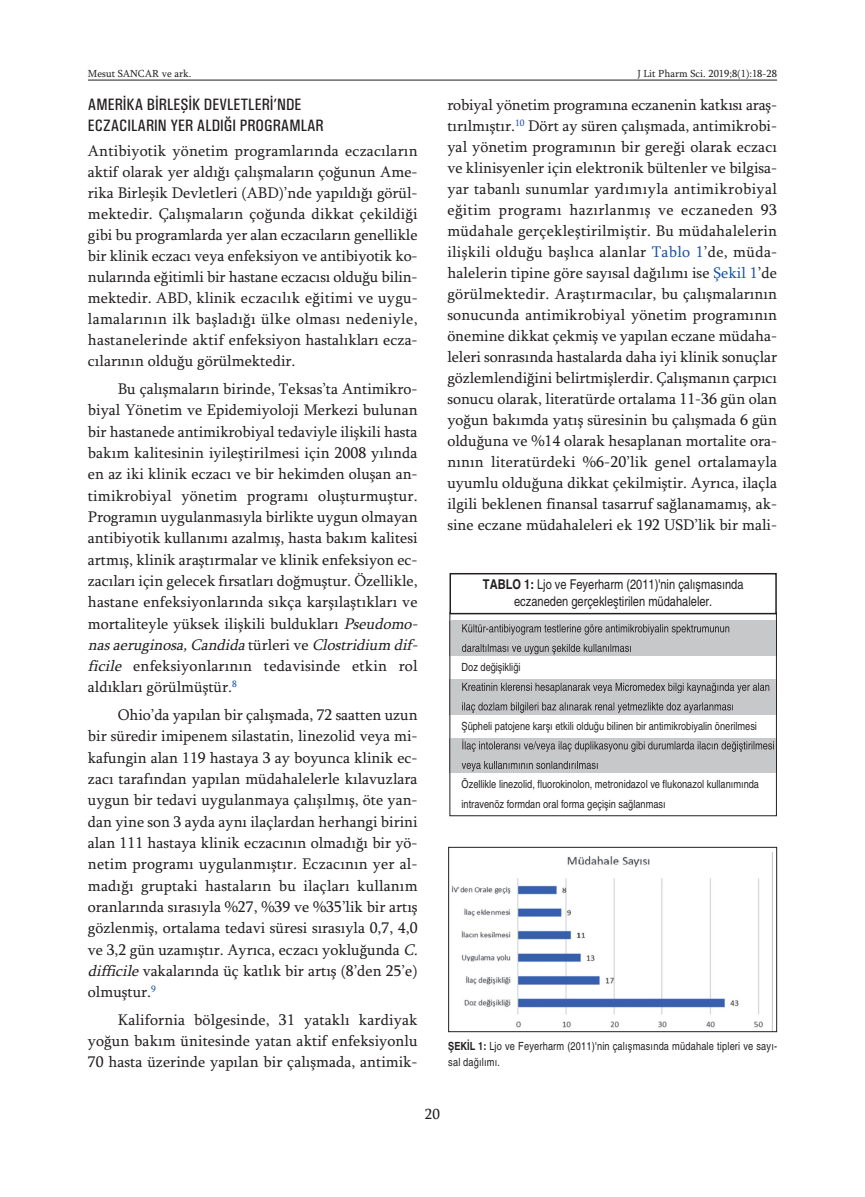
<style>
.page{position:relative;width:865px;height:1197px;background:#fff}
.page>*{position:absolute;margin:0;border:0;box-sizing:border-box;transform-origin:0 0}
.t1{font:500 condensed 16.5px/21px "Univers";color:#231f20}
.t2{font:15.75px/21px "Sylfaen";color:#231f20;text-align:justify}
.t3{font:15px "Sylfaen";color:#231f20}
.t4{font:condensed 13.5px/16.5px "Helvetica";color:#231f20;text-align:center}
.t5{font:condensed 11.25px/19.5px "Helvetica";color:#231f20}
.t6{font:10.5px "Sylfaen";color:#231f20}
.s1{font-style:italic}
.s2{color:#1c52a4}
.s3{font-weight:700}
</style>
<div class="page">
<hr style="left:88px;top:80px;width:689px;height:1px;background:#231f20">
<div style="left:449px;top:573px;width:327px;height:41px;border:2px solid #231f20"></div>
<svg style="left:451px;top:620px;width:325px;height:36px;background:#babbbd"></svg>
<hr style="left:449px;top:620px;width:1px;height:36px;background:#231f20">
<hr style="left:450px;top:620px;width:1px;height:36px;background:#231f20">
<hr style="left:776px;top:620px;width:1px;height:36px;background:#231f20">
<svg style="left:462px;top:624px;width:63px;height:10px"></svg>
<svg style="left:462px;top:643px;width:44px;height:9px"></svg>
<svg style="left:451px;top:679px;width:325px;height:36px;background:#b5b5b7"></svg>
<hr style="left:449px;top:679px;width:1px;height:36px;background:#231f20">
<hr style="left:450px;top:679px;width:1px;height:36px;background:#231f20">
<hr style="left:776px;top:679px;width:1px;height:36px;background:#231f20">
<svg style="left:462px;top:682px;width:63px;height:9px"></svg>
<svg style="left:462px;top:702px;width:55px;height:10px"></svg>
<svg style="left:451px;top:738px;width:325px;height:34px;background:#b9b9bb"></svg>
<hr style="left:449px;top:738px;width:1px;height:34px;background:#231f20">
<hr style="left:450px;top:738px;width:1px;height:34px;background:#231f20">
<hr style="left:776px;top:738px;width:1px;height:34px;background:#231f20">
<svg style="left:462px;top:739px;width:51px;height:12px"></svg>
<svg style="left:461px;top:760px;width:66px;height:11px"></svg>
<img style="left:451px;top:856px;width:321px;height:172px">
<div style="left:448px;top:846px;width:329px;height:185px;border:1px solid #231f20"></div>
<p class="t6" style="left:88px;top:67px;width:105px">Mesut SANCAR ve ark.</p>
<p class="t6" style="left:637px;top:67px;width:141px">J Lit Pharm Sci. 2019;8(1):18-28</p>
<p class="t1" style="left:88px;top:94px;width:237px">AMERİKA BİRLEŞİK DEVLETLERİ’NDE<br>ECZACILARIN YER ALDIĞI PROGRAMLAR</p>
<p class="t2" style="left:88px;top:140px;width:331px">Antibiyotik yönetim programlarında eczacıların aktif olarak yer aldığı çalışmaların çoğunun Ame&shy;rika Birleşik Devletleri (ABD)’nde yapıldığı görül&shy;mektedir. Çalışmaların çoğunda dikkat çekildiği gibi bu programlarda yer alan eczacıların genellikle bir klinik eczacı veya enfeksiyon ve antibiyotik ko&shy;nularında eğitimli bir hastane eczacısı olduğu bilin&shy;mektedir. ABD, klinik eczacılık eğitimi ve uygu&shy;lamalarının ilk başladığı ülke olması nedeniyle, hastanelerinde aktif enfeksiyon hastalıkları ecza&shy;cılarının olduğu görülmektedir.</p>
<p class="t2" style="left:88px;top:378px;width:335px;text-align:left;text-indent:30px">Bu çalışmaların birinde, Teksas’ta Antimikro&shy;biyal Yönetim ve Epidemiyoloji Merkezi bulunan bir hastanede antimikrobiyal tedaviyle ilişkili hasta bakım kalitesinin iyileştirilmesi için 2008 yılında en az iki klinik eczacı ve bir hekimden oluşan an&shy;timikrobiyal yönetim programı oluşturmuştur.<br>Programın uygulanmasıyla birlikte uygun olmayan antibiyotik kullanımı azalmış, hasta bakım kalitesi artmış, klinik araştırmalar ve klinik enfeksiyon ec&shy;zacıları için gelecek fırsatları doğmuştur. Özellikle, hastane enfeksiyonlarında sıkça karşılaştıkları ve mortaliteyle yüksek ilişkili buldukları <span class="s1">Pseudomo&shy;nas aeruginosa, Candida</span> t ü r l e r i v e <span class="s1">Clostridium dif&shy;ficile</span> enfeksiyonlarının tedavisinde etkin rol aldıkları görülmüştür.<sup>8</sup></p>
<p class="t2" style="left:88px;top:704px;width:335px;text-align:left;text-indent:30px">Ohio’da yapılan bir çalışmada, 72 saatten uzun bir süredir imipenem silastatin, linezolid veya mi&shy;kafungin alan 119 hastaya 3 ay boyunca klinik ec&shy;zacı tarafından yapılan müdahalelerle kılavuzlara uygun bir tedavi uygulanmaya çalışılmış, öte yan&shy;dan yine son 3 ayda aynı ilaçlardan herhangi birini alan 111 hastaya klinik eczacının olmadığı bir yö&shy;netim programı uygulanmıştır. Eczacının yer al&shy;madığı gruptaki hastaların bu ilaçları kullanım oranlarında sırasıyla %27, %39 ve %35’lik bir artış gözlenmiş, ortalama tedavi süresi sırasıyla 0,7, 4,0 ve 3,2 gün uzamıştır. Ayrıca, eczacı yokluğunda <span class="s1">C. difficile</span>vakalarında üç katlık bir artış (8’den 25’e) olmuştur.<sup>9</sup></p>
<p class="t2" style="left:88px;top:1008px;width:331px;text-indent:30px">Kalifornia bölgesinde, 31 yataklı kardiyak yoğun bakım ünitesinde yatan aktif enfeksiyonlu 70 hasta üzerinde yapılan bir çalışmada, antimik-</p>
<p class="t2" style="left:447px;top:94px;width:331px">robiyal yönetim programına eczanenin katkısı araş&shy;tırılmıştır.<sup>10</sup> Dört ay süren çalışmada, antimikrobi&shy;yal yönetim programının bir gereği olarak eczacı ve klinisyenler için elektronik bültenler ve bilgisa&shy;yar tabanlı sunumlar yardımıyla antimikrobiyal eğitim programı hazırlanmış ve eczaneden 93 müdahale gerçekleştirilmiştir. Bu müdahalelerin ilişkili olduğu başlıca alanlar <span class="s2">Tablo 1</span>’de, müda&shy;halelerin tipine göre sayısal dağılımı ise <span class="s2">Şekil 1</span>’de görülmektedir. Araştırmacılar, bu çalışmalarının sonucunda antimikrobiyal yönetim programının önemine dikkat çekmiş ve yapılan eczane müdaha&shy;leleri sonrasında hastalarda daha iyi klinik sonuçlar gözlemlendiğini belirtmişlerdir. Çalışmanın çarpıcı sonucu olarak, literatürde ortalama 11-36 gün olan yoğun bakımda yatış süresinin bu çalışmada 6 gün olduğuna ve %14 olarak hesaplanan mortalite ora&shy;nının literatürdeki %6-20’lik genel ortalamayla uyumlu olduğuna dikkat çekilmiştir. Ayrıca, ilaçla ilgili beklenen finansal tasarruf sağlanamamış, ak&shy;sine eczane müdahaleleri ek 192 USD’lik bir mali-</p>
<p class="t4" style="left:483px;top:576px;width:262px"><span class="s3">TABLO 1:</span> Ljo ve Feyerharm (2011)'nin çalışmasında eczaneden gerçekleştirilen müdahaleler.</p>
<p class="t5" style="left:461px;top:657px;width:60px">Doz değişikliği</p>
<p class="t5" style="left:461px;top:716px;width:297px">Şüpheli patojene karşı etkili olduğu bilinen bir antimikrobiyalin önerilmesi</p>
<p class="t5" style="left:461px;top:774px;width:299px">Özellikle linezolid, fluorokinolon, metronidazol ve flukonazol kullanımında intravenöz formdan oral forma geçişin sağlanması</p>
<p class="t5" style="left:448px;top:1037px;width:330px;line-height:16.5px"><span class="s3">ŞEKİL 1:</span> Ljo ve Feyerharm (2011)'nin çalışmasında müdahale tipleri ve sayı&shy;sal dağılımı.</p>
<p class="t3" style="left:425px;top:1104px;width:16px">20</p>
</div>
